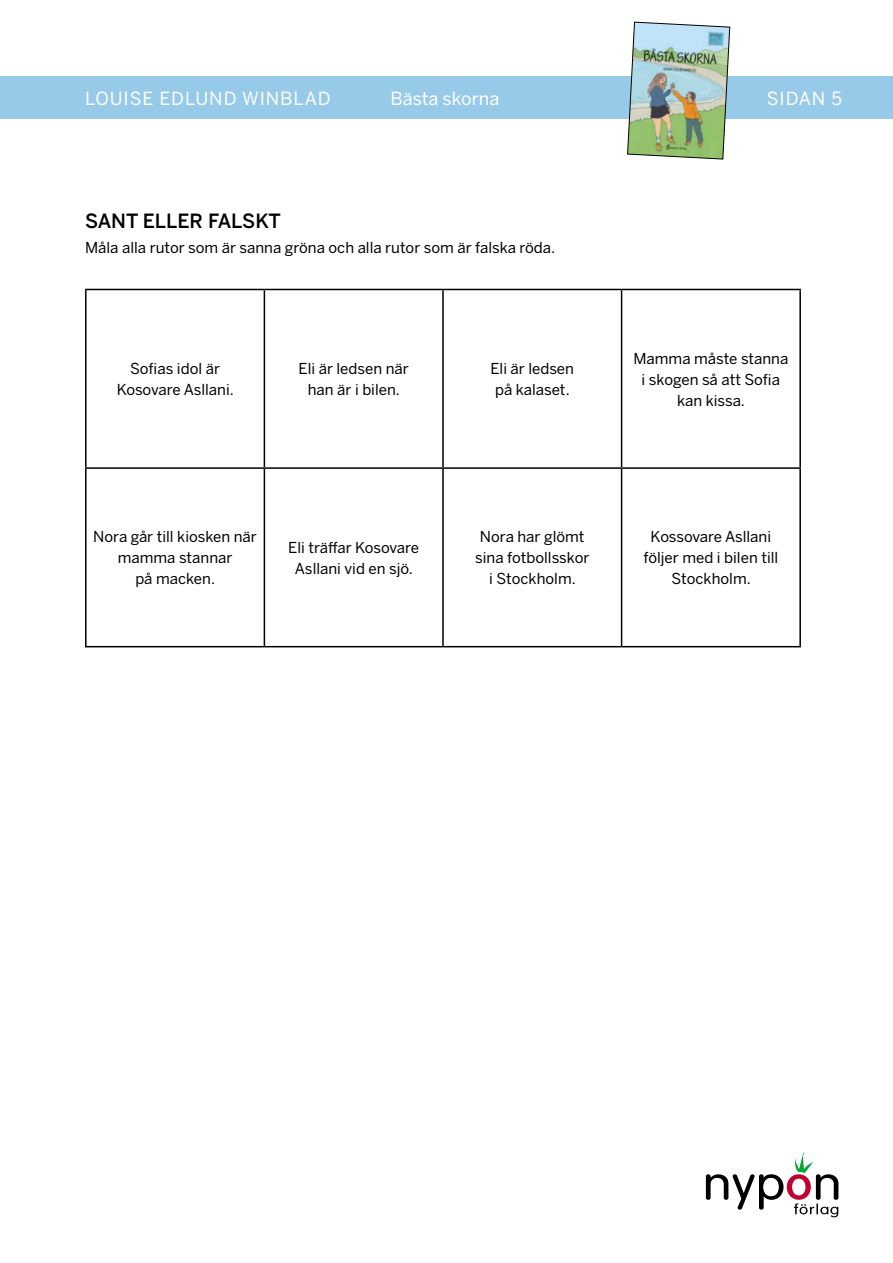
<style>
.page{position:relative;width:893px;height:1263px;background:#fff}
.page>*{position:absolute;margin:0;border:0;box-sizing:border-box;transform-origin:0 0}
.t1{font:500 19.5px "Benton Sans";color:#000}
.t2{font:18px "Benton Sans";letter-spacing:.05em;color:#fff}
.t3{font:18px "Benton Sans";color:#fff}
.t4{font:15px/21px "Benton Sans";color:#000;text-align:center}
</style>
<div class="page">
<svg style="left:706px;top:1152px;width:132px;height:65px"></svg>
<div style="left:0;top:77px;width:893px;height:42px;background:#97cae9"></div>
<img style="left:627px;top:21px;width:103px;height:139px">
<hr style="left:85px;top:289px;width:179px;height:1px;background:#000">
<hr style="left:85px;top:290px;width:2px;height:177px;background:#000">
<hr style="left:264px;top:289px;width:179px;height:1px;background:#000">
<hr style="left:264px;top:290px;width:1px;height:177px;background:#000">
<hr style="left:443px;top:289px;width:179px;height:1px;background:#000">
<hr style="left:442px;top:290px;width:2px;height:177px;background:#000">
<hr style="left:622px;top:289px;width:179px;height:1px;background:#000">
<hr style="left:621px;top:290px;width:1px;height:177px;background:#000">
<hr style="left:799px;top:290px;width:2px;height:177px;background:#000">
<hr style="left:85px;top:467px;width:179px;height:2px;background:#000">
<hr style="left:85px;top:469px;width:2px;height:177px;background:#000">
<hr style="left:264px;top:467px;width:179px;height:2px;background:#000">
<hr style="left:264px;top:469px;width:1px;height:177px;background:#000">
<hr style="left:443px;top:467px;width:179px;height:2px;background:#000">
<hr style="left:442px;top:469px;width:2px;height:177px;background:#000">
<hr style="left:622px;top:467px;width:179px;height:2px;background:#000">
<hr style="left:621px;top:469px;width:1px;height:177px;background:#000">
<hr style="left:799px;top:469px;width:2px;height:177px;background:#000">
<hr style="left:85px;top:646px;width:179px;height:1px;background:#000">
<hr style="left:264px;top:646px;width:179px;height:1px;background:#000">
<hr style="left:443px;top:646px;width:179px;height:1px;background:#000">
<hr style="left:622px;top:646px;width:179px;height:1px;background:#000">
<p class="t2" style="left:85px;top:87px;width:247px">LOUISE EDLUND WINBLAD</p>
<p class="t3" style="left:390px;top:87px;width:111px">Bästa skorna</p>
<p class="t2" style="left:767px;top:87px;width:77px">SIDAN 5</p>
<h1 class="t1" style="left:85px;top:209px;width:197px">SANT ELLER FALSKT</h1>
<p class="t4" style="left:85px;top:237px;width:472px">Måla alla rutor som är sanna gröna och alla rutor som är falska röda.</p>
<p class="t4" style="left:117px;top:358px;width:119px">Sofias idol är<br>Kosovare Asllani.</p>
<p class="t4" style="left:299px;top:358px;width:112px">Eli är ledsen när han är i bilen.</p>
<p class="t4" style="left:490px;top:358px;width:85px">Eli är ledsen på kalaset.</p>
<p class="t4" style="left:633px;top:348px;width:157px">Mamma måste stanna i skogen så att Sofia kan kissa.</p>
<p class="t4" style="left:93px;top:526px;width:165px">Nora går till kiosken när mamma stannar<br>på macken.</p>
<p class="t4" style="left:288px;top:537px;width:132px">Eli träffar Kosovare<br>Asllani vid en sjö.</p>
<p class="t4" style="left:475px;top:526px;width:116px">Nora har glömt sina fotbollsskor i Stockholm.</p>
<p class="t4" style="left:643px;top:526px;width:136px">Kossovare Asllani följer med i bilen till<br>Stockholm.</p>
</div>
